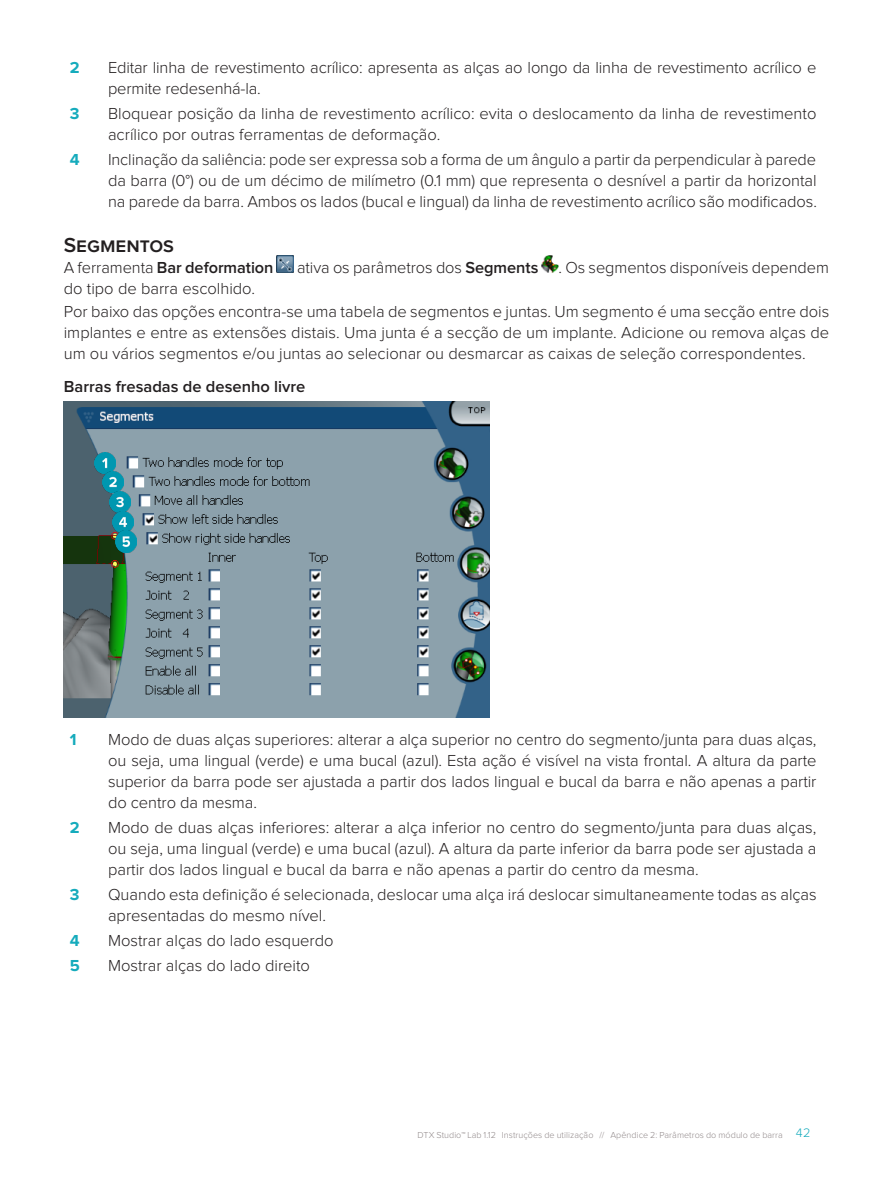
<style>
.page{position:relative;width:893px;height:1191px;background:#fff}
.page>*{position:absolute;margin:0;border:0;box-sizing:border-box;transform-origin:0 0}
.Head_level_2{font:600 21px "Proxima Nova";color:#231f20}
.Body_text{font:300 16.5px/21px "Proxima Nova";color:#231f20;text-align:justify}
.Head_level_3{font:600 16.5px "Proxima Nova";color:#231f20}
.Body_text-2{font:600 16.5px "Proxima Nova";color:#231f20}
.Body_text-3{font:700 16.5px "Proxima Nova";color:#15abbc}
.t1{font:300 9px "Proxima Nova";letter-spacing:.005em;color:#91898a}
.s1{font-weight:300}
.s2{font-weight:600}
.s3{font-size:12.75px;color:#15abbc}
</style>
<div class="page">
<img style="left:277px;top:256px;width:17px;height:17px">
<img style="left:542px;top:256px;width:17px;height:17px">
<img style="left:64px;top:402px;width:425px;height:315px">
<img style="left:95px;top:452px;width:21px;height:21px">
<img style="left:102px;top:471px;width:22px;height:21px">
<img style="left:109px;top:491px;width:21px;height:22px">
<img style="left:113px;top:511px;width:21px;height:22px">
<img style="left:115px;top:531px;width:21px;height:21px">
<p class="Body_text-3" style="left:70px;top:60px;width:11px">2</p>
<p class="Body_text" style="left:108px;top:58px;width:710px">Editar linha de revestimento acrílico: apresenta as alças ao longo da linha de revestimento acrílico e permite redesenhá-la.</p>
<p class="Body_text-3" style="left:70px;top:106px;width:11px">3</p>
<p class="Body_text" style="left:108px;top:104px;width:710px">Bloquear posição da linha de revestimento acrílico: evita o deslocamento da linha de revestimento acrílico por outras ferramentas de deformação.</p>
<p class="Body_text-3" style="left:70px;top:152px;width:11px">4</p>
<p class="Body_text" style="left:108px;top:150px;width:710px">Inclinação da saliência: pode ser expressa sob a forma de um ângulo a partir da perpendicular à parede da barra (0°) ou de um décimo de milímetro (0.1 mm) que representa o desnível a partir da horizontal na parede da barra. Ambos os lados (bucal e lingual) da linha de revestimento acrílico são modificados.</p>
<p class="Head_level_2" style="left:64px;top:235px;width:112px">Segmentos</p>
<p class="Body_text-2" style="left:64px;top:260px;width:211px"><span class="s1">A ferramenta</span> Bar deformation</p>
<p class="Body_text" style="left:297px;top:257px;width:533px">ativa os parâmetros dos <span class="s2">Segments</span> . Os segmentos disponíveis dependem</p>
<p class="Body_text" style="left:64px;top:278px;width:193px">do tipo de barra escolhido.</p>
<p class="Body_text" style="left:64px;top:302px;width:767px">Por baixo das opções encontra-se uma tabela de segmentos e juntas. Um segmento é uma secção entre dois implantes e entre as extensões distais. Uma junta é a secção de um implante. Adicione ou remova alças de um ou vários segmentos e/ou juntas ao selecionar ou desmarcar as caixas de seleção correspondentes.</p>
<p class="Head_level_3" style="left:64px;top:379px;width:243px">Barras fresadas de desenho livre</p>
<p class="Body_text-3" style="left:70px;top:732px;width:8px">1</p>
<p class="Body_text" style="left:108px;top:730px;width:710px">Modo de duas alças superiores: alterar a alça superior no centro do segmento/junta para duas alças, ou seja, uma lingual (verde) e uma bucal (azul). Esta ação é visível na vista frontal. A altura da parte superior da barra pode ser ajustada a partir dos lados lingual e bucal da barra e não apenas a partir do centro da mesma.</p>
<p class="Body_text-3" style="left:70px;top:820px;width:11px">2</p>
<p class="Body_text" style="left:108px;top:818px;width:710px">Modo de duas alças inferiores: alterar a alça inferior no centro do segmento/junta para duas alças, ou seja, uma lingual (verde) e uma bucal (azul). A altura da parte inferior da barra pode ser ajustada a partir dos lados lingual e bucal da barra e não apenas a partir do centro da mesma.</p>
<p class="Body_text-3" style="left:70px;top:887px;width:11px">3</p>
<p class="Body_text" style="left:108px;top:885px;width:710px">Quando esta definição é selecionada, deslocar uma alça irá deslocar simultaneamente todas as alças apresentadas do mesmo nível.</p>
<p class="Body_text-3" style="left:70px;top:933px;width:11px">4</p>
<p class="Body_text" style="left:108px;top:931px;width:227px">Mostrar alças do lado esquerdo</p>
<p class="Body_text-3" style="left:70px;top:958px;width:12px">5</p>
<p class="Body_text" style="left:108px;top:956px;width:204px">Mostrar alças do lado direito</p>
<p class="t1" style="left:418px;top:1130px;width:394px">DTX Studio™ Lab 1.12 Instruções de utilização // Apêndice 2: Parâmetros do módulo de barra <span class="s3">42</span></p>
</div>
